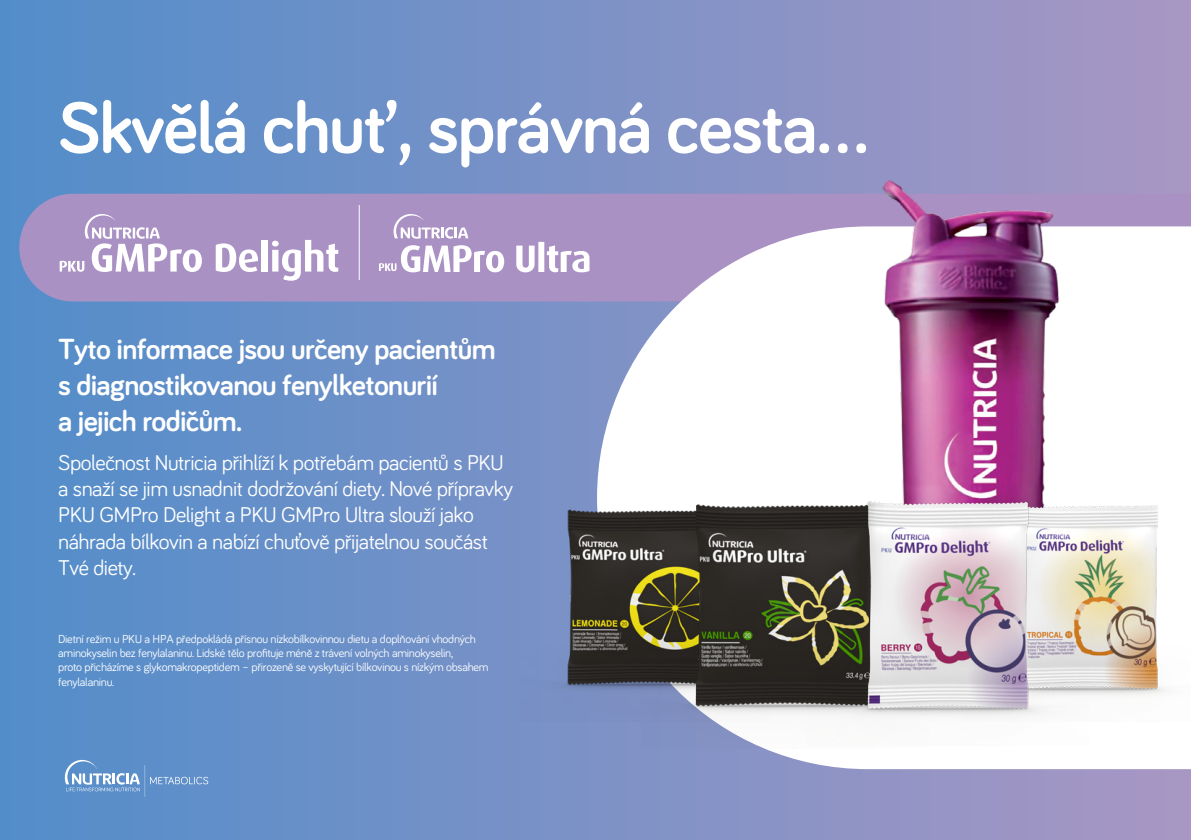
<style>
.page{position:relative;width:1191px;height:840px;background:#fff}
.page>*{position:absolute;margin:0;border:0;box-sizing:border-box;transform-origin:0 0}
.t1{font:700 74px "Bariol";letter-spacing:-.02em;color:#fff}
.t2{font:700 30px/36px "Bariol";letter-spacing:-.02em;color:#fff}
.t3{font:22px/26.4px "Bariol";letter-spacing:-.02em;color:#fff}
.t4{font:12px/14.4px "Bariol";letter-spacing:-.02em;color:#fff}
</style>
<div class="page">
<div style="left:0;top:0;width:1191px;height:839px;background:linear-gradient(to right,#528dca,#a997c4)"></div>
<div style="left:19px;top:194px;width:1172px;height:107px;background:#aa91c4"></div>
<svg style="left:597px;top:226px;width:594px;height:542px"></svg>
<img style="left:850px;top:170px;width:233px;height:294px">
<svg style="left:379px;top:214px;width:210px;height:58px"></svg>
<hr style="left:359px;top:205px;width:1px;height:75px;background:#fff">
<svg style="left:216px;top:243px;width:42px;height:29px"></svg>
<div style="left:261px;top:240px;width:7px;height:31px;background:#fff"></div>
<svg style="left:272px;top:240px;width:66px;height:40px"></svg>
<svg style="left:60px;top:214px;width:142px;height:58px"></svg>
<img style="left:1088px;top:472px;width:103px;height:249px">
<img style="left:521px;top:472px;width:121px;height:249px">
<img style="left:642px;top:461px;width:286px;height:287px">
<img style="left:807px;top:464px;width:281px;height:281px">
<svg style="left:65px;top:759px;width:143px;height:37px;background:#709ccf"></svg>
<h1 class="t1" style="left:58px;top:77px;width:813px">Skvělá chuť, správná cesta…</h1>
<h2 class="t2" style="left:58px;top:329px;width:439px">Tyto informace jsou určeny pacientům s diagnostikovanou fenylketonurií<br>a jejich rodičům.</h2>
<h3 class="t3" style="left:58px;top:447px;width:456px">Společnost Nutricia přihlíží k potřebám pacientů s PKU a snaží se jim usnadnit dodržování diety. Nové přípravky PKU GMPro Delight a PKU GMPro Ultra slouží jako náhrada bílkovin a nabízí chuťově přijatelnou součást Tvé diety.</h3>
<p class="t4" style="left:58px;top:630px;width:432px">Dietní režim u PKU a HPA předpokládá přísnou nízkobílkovinnou dietu a doplňování vhodných aminokyselin bez fenylalaninu. Lidské tělo profituje méně z trávení volných aminokyselin,<br>proto přicházíme s glykomakropeptidem – přirozeně se vyskytující bílkovinou s nízkým obsahem fenylalaninu.</p>
</div>
